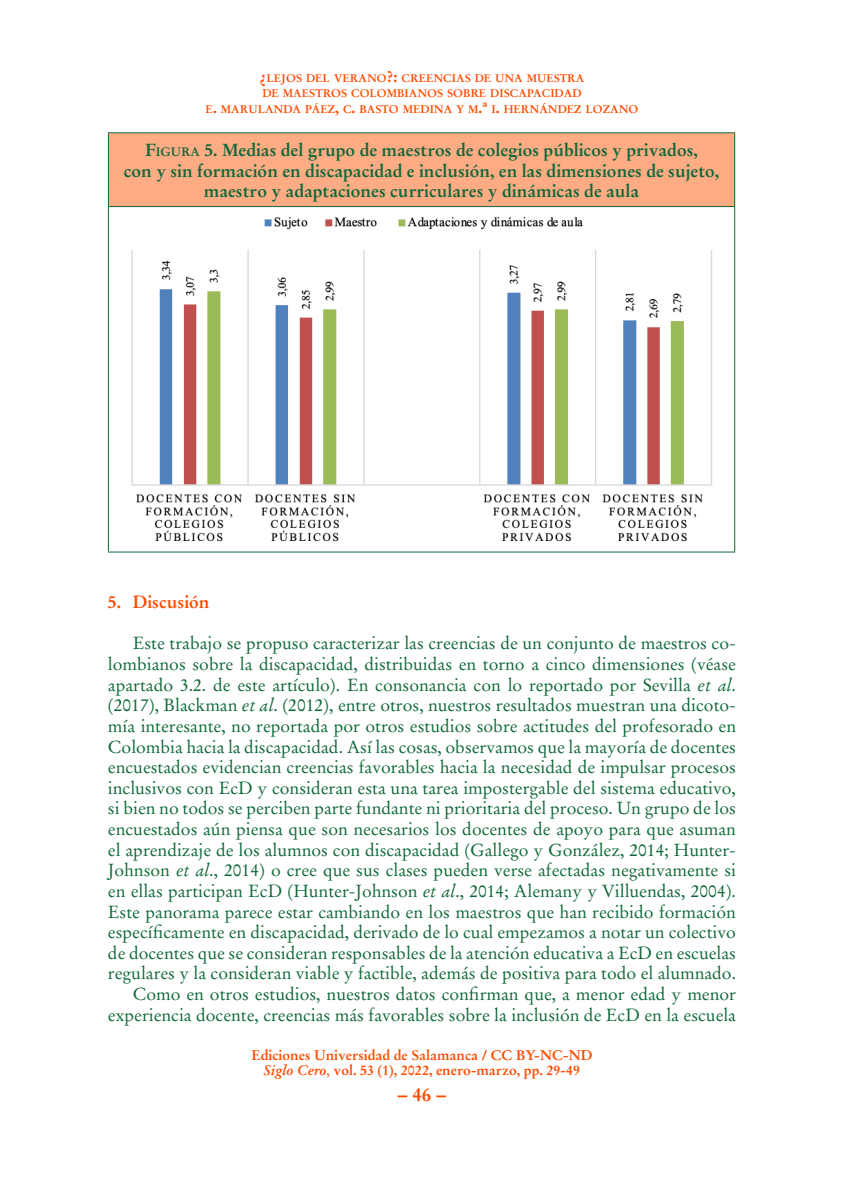
<style>
.page{position:relative;width:844px;height:1191px;background:#fff}
.page>*{position:absolute;margin:0;border:0;box-sizing:border-box;transform-origin:0 0}
.t1{font:700 19.25px "Stempel Garamond";color:#ff4c00}
.TEX_de_párrafo_N_par{font:17.5px/20.7px "Stempel Garamond";color:#0f6838;text-align:justify}
.TEX_de_párrafo_N_par-2{font:700 17.5px/20.1px "Stempel Garamond";color:#0f6838;text-align:center}
.TEX_Cab_Neg{font:700 17.5px "Stempel Garamond";color:#ff4c00}
.t2{font:700 14px/15.8px "Stempel Garamond";color:#ff4c00;text-align:center}
.t3{font:700 11.03px/15.8px "Stempel Garamond";color:#ff4c00;text-align:center}
.s1{font-size:15.75px}
.s2{font-style:inherit}
.s3{font-size:12.25px}
.s4{font-style:italic}
.s5{font-weight:400}
</style>
<div class="page">
<div style="left:108px;top:133px;width:626px;height:73px;background:#ffac85"></div>
<hr style="left:108px;top:132px;width:627px;height:1px;background:#0f6838">
<hr style="left:108px;top:133px;width:1px;height:73px;background:#0f6838">
<hr style="left:734px;top:133px;width:1px;height:73px;background:#0f6838">
<hr style="left:108px;top:206px;width:627px;height:1px;background:#0f6838">
<hr style="left:108px;top:207px;width:1px;height:344px;background:#0f6838">
<hr style="left:734px;top:207px;width:1px;height:344px;background:#0f6838">
<hr style="left:108px;top:551px;width:627px;height:1px;background:#0f6838">
<img style="left:131px;top:216px;width:581px;height:326px">
<p class="t3" style="left:205px;top:70px;width:434px"><span class="s1">¿</span>LEJOS DEL VERANO<span class="s1">?:</span> CREENCIAS DE UNA MUESTRA<br>DE MAESTROS COLOMBIANOS SOBRE DISCAPACIDAD<br>E<span class="s1">.</span> MARULANDA PÁEZ<span class="s1">,</span> C<span class="s1">.</span> BASTO MEDINA Y M<span class="s1">.ª</span> I<span class="s1">.</span> HERNÁNDEZ LOZANO</p>
<p class="TEX_de_párrafo_N_par-2" style="left:124px;top:140px;width:597px"><span class="s2">F</span><span class="s3">IGURA</span> 5. Medias del grupo de maestros de colegios públicos y privados,<br>con y sin formación en discapacidad e inclusión, en las dimensiones de sujeto, maestro y adaptaciones curriculares y dinámicas de aula</p>
<p class="TEX_Cab_Neg" style="left:108px;top:591px;width:103px">5. Discusión</p>
<p class="TEX_de_párrafo_N_par" style="left:108px;top:633px;width:629px;text-indent:25px">Este trabajo se propuso caracterizar las creencias de un conjunto de maestros co&shy;lombianos sobre la discapacidad, distribuidas en torno a cinco dimensiones (véase apartado 3.2. de este artículo). En consonancia con lo reportado por Sevilla <span class="s4">et al</span>. (2017), Blackman <span class="s4">et al</span>. (2012), entre otros, nuestros resultados muestran una dicoto&shy;mía interesante, no reportada por otros estudios sobre actitudes del profesorado en Colombia hacia la discapacidad. Así las cosas, observamos que la mayoría de docentes encuestados evidencian creencias favorables hacia la necesidad de impulsar procesos inclusivos con EcD y consideran esta una tarea impostergable del sistema educativo, si bien no todos se perciben parte fundante ni prioritaria del proceso. Un grupo de los encuestados aún piensa que son necesarios los docentes de apoyo para que asuman el aprendizaje de los alumnos con discapacidad (Gallego y González, 2014; Hunter-Johnson <span class="s4">et al</span>., 2014) o cree que sus clases pueden verse afectadas negativamente si en ellas participan EcD (Hunter-Johnson <span class="s4">et al</span>., 2014; Alemany y Villuendas, 2004).<br>Este panorama parece estar cambiando en los maestros que han recibido formación específicamente en discapacidad, derivado de lo cual empezamos a notar un colectivo de docentes que se consideran responsables de la atención educativa a EcD en escuelas regulares y la consideran viable y factible, además de positiva para todo el alumnado.</p>
<p class="TEX_de_párrafo_N_par" style="left:108px;top:983px;width:629px;text-align:right">Como en otros estudios, nuestros datos confirman que, a menor edad y menor experiencia docente, creencias más favorables sobre la inclusión de EcD en la escuela</p>
<p class="t2" style="left:251px;top:1046px;width:342px">Ediciones Universidad de Salamanca / CC BY-NC-ND<br><span class="s4">Siglo Cero</span><span class="s5">,</span> vol. 53 (1), 2022, enero-marzo, pp. 29-49</p>
<p class="t1" style="left:398px;top:1082px;width:50px">– 46 –</p>
</div>
